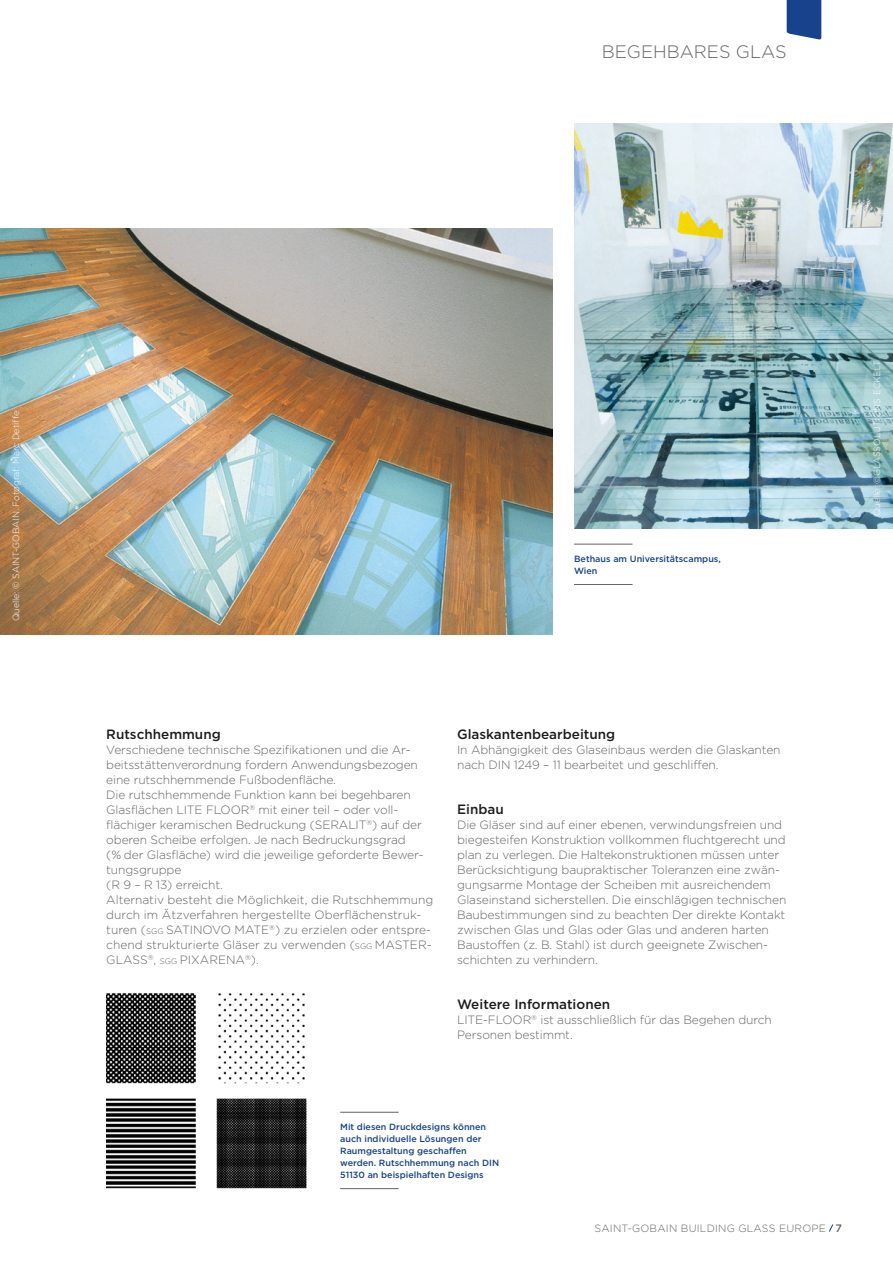
<style>
.page{position:relative;width:893px;height:1263px;background:#fff}
.page>*{position:absolute;margin:0;border:0;box-sizing:border-box;transform-origin:0 0}
.t1{font:300 18px "Gotham";color:#646463}
.t2{font:500 13.5px "Gotham";color:#1d1d1b}
.t3{font:300 12px/15px "Gotham";letter-spacing:-.01em;color:#646463}
.t4{font:300 10.5px "Gotham";letter-spacing:.02em;color:#646463}
.t5{font:500 9px/12px "Gotham";color:#18428c}
.t6{font:300 9px "Gotham";letter-spacing:-.005em;color:#fff}
.s1{font-size:7.95px}
.s2{font-weight:500;font-size:10.8px}
</style>
<div class="page">
<svg style="left:787px;top:0;width:34px;height:40px"></svg>
<svg style="left:829px;top:1224px;width:5px;height:8px"></svg>
<img style="left:0;top:229px;width:553px;height:405px">
<img style="left:574px;top:124px;width:319px;height:404px">
<img style="left:106px;top:993px;width:90px;height:90px">
<img style="left:106px;top:1098px;width:90px;height:90px">
<img style="left:218px;top:993px;width:87px;height:90px">
<img style="left:217px;top:1098px;width:90px;height:90px">
<hr style="left:340px;top:1112px;width:59px;height:1px;background:#646463">
<hr style="left:340px;top:1188px;width:59px;height:1px;background:#646463">
<hr style="left:574px;top:544px;width:58px;height:1px;background:#646463">
<hr style="left:574px;top:584px;width:58px;height:1px;background:#646463">
<h1 class="t1" style="left:602px;top:41px;width:186px">BEGEHBARES GLAS</h1>
<p class="t6" style="left:11px;top:621px;width:212px;rotate:-90deg">Quelle: © SAINT-GOBAIN, Fotograf: Marc Detiffe</p>
<p class="t5" style="left:574px;top:552px;width:148px">Bethaus am Universitätscampus,<br>Wien</p>
<p class="t6" style="left:872px;top:516px;width:157px;rotate:-90deg">Quelle: ©GLASSOLUTIONS ECKELT</p>
<p class="t2" style="left:106px;top:726px;width:116px">Rutschhemmung</p>
<p class="t3" style="left:106px;top:742px;width:329px">Verschiedene technische Spezifikationen und die Ar&shy;beitsstättenverordnung fordern Anwendungsbezogen eine rutschhemmende Fußbodenfläche.<br>Die rutschhemmende Funktion kann bei begehbaren Glasflächen LITE FLOOR<sup>®</sup> mit einer teil – oder voll&shy;flächiger keramischen Bedruckung (SERALIT<sup>®</sup>) auf der oberen Scheibe erfolgen. Je nach Bedruckungsgrad<br>(% der Glasfläche) wird die jeweilige geforderte Bewer&shy;tungsgruppe<br>(R 9 – R 13) erreicht.<br>Alternativ besteht die Möglichkeit, die Rutschhemmung durch im Ätzverfahren hergestellte Oberflächenstruk&shy;turen (<span class="s1">SGG</span> SATINOVO MATE<sup>®</sup>) zu erzielen oder entspre&shy;chend strukturierte Gläser zu verwenden (<span class="s1">SGG</span> MASTER-GLASS<sup>®</sup>, <span class="s1">SGG</span> PIXARENA<sup>®</sup>).</p>
<p class="t2" style="left:457px;top:726px;width:160px">Glaskantenbearbeitung</p>
<p class="t3" style="left:457px;top:742px;width:325px">In Abhängigkeit des Glaseinbaus werden die Glaskanten nach DIN 1249 – 11 bearbeitet und geschliffen.</p>
<p class="t2" style="left:457px;top:801px;width:48px">Einbau</p>
<p class="t3" style="left:457px;top:817px;width:331px">Die Gläser sind auf einer ebenen, verwindungsfreien und biegesteifen Konstruktion vollkommen fluchtgerecht und plan zu verlegen. Die Haltekonstruktionen müssen unter Berücksichtigung baupraktischer Toleranzen eine zwän&shy;gungsarme Montage der Scheiben mit ausreichendem Glaseinstand sicherstellen. Die einschlägigen technischen Baubestimmungen sind zu beachten Der direkte Kontakt zwischen Glas und Glas oder Glas und anderen harten Baustoffen (z. B. Stahl) ist durch geeignete Zwischen&shy;schichten zu verhindern.</p>
<p class="t2" style="left:457px;top:996px;width:155px">Weitere Informationen</p>
<p class="t3" style="left:457px;top:1012px;width:316px">LITE-FLOOR<sup>®</sup> ist ausschließlich für das Begehen durch<br>Personen bestimmt.</p>
<p class="t5" style="left:340px;top:1120px;width:161px">Mit diesen Druckdesigns können auch individuelle Lösungen der<br>Raumgestaltung geschaffen werden. Rutschhemmung nach DIN<br>51130 an beispielhaften Designs</p>
<p class="t4" style="left:595px;top:1221px;width:249px">SAINT-GOBAIN BUILDING GLASS EUROPE <span class="s2">7</span></p>
</div>
